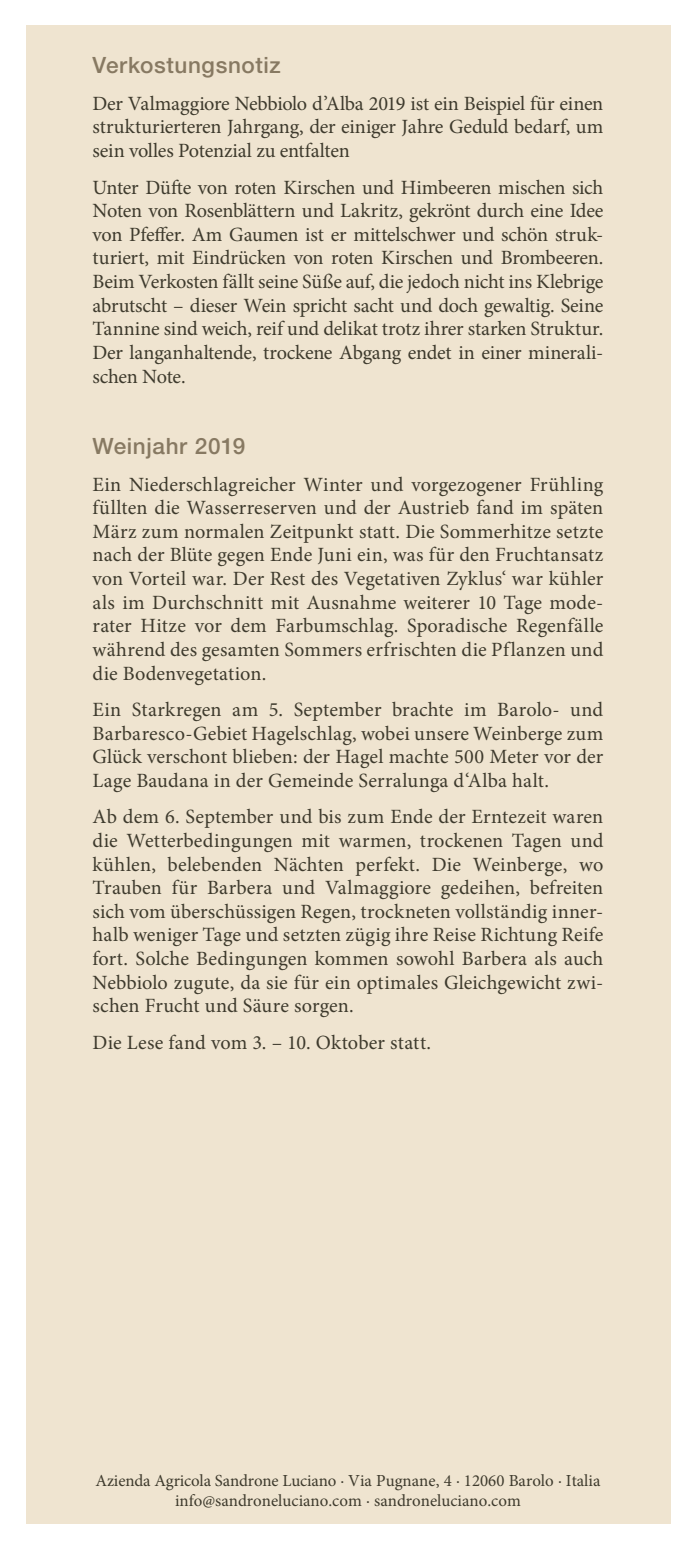
<style>
.page{position:relative;width:696px;height:1550px;background:#fff}
.page>*{position:absolute;margin:0;border:0;box-sizing:border-box;transform-origin:0 0}
.t1{font:500 22.5px "Helvetica Neue LT Std";letter-spacing:.025em;color:#877962}
.t2{font:20.25px/23.6px "Minion Pro";letter-spacing:.005em;color:#3e3a2d;text-align:justify}
.t3{font:16.88px/20.2px "Minion Pro";color:#3e3a2d;text-align:center}
</style>
<div class="page">
<div style="left:26px;top:26px;width:644px;height:1498px;background:#efe4d0"></div>
<p class="t1" style="left:92px;top:52px;width:189px">Verkostungsnotiz</p>
<p class="t2" style="left:92px;top:92px;width:512px">Der Valmaggiore Nebbiolo d’Alba 2019 ist ein Beispiel für einen strukturierteren Jahrgang, der einiger Jahre Geduld bedarf, um sein volles Potenzial zu entfalten</p>
<p class="t2" style="left:92px;top:175px;width:512px">Unter Düfte von roten Kirschen und Himbeeren mischen sich Noten von Rosenblättern und Lakritz, gekrönt durch eine Idee von Pfeffer. Am Gaumen ist er mittelschwer und schön struk&shy;turiert, mit Eindrücken von roten Kirschen und Brombeeren.<br>Beim Verkosten fällt seine Süße auf, die jedoch nicht ins Klebrige abrutscht – dieser Wein spricht sacht und doch gewaltig. Seine Tannine sind weich, reif und delikat trotz ihrer starken Struktur.<br>Der langanhaltende, trockene Abgang endet in einer minerali&shy;schen Note.</p>
<p class="t1" style="left:92px;top:433px;width:154px">Weinjahr 2019</p>
<p class="t2" style="left:92px;top:472px;width:512px">Ein Niederschlagreicher Winter und vorgezogener Frühling füllten die Wasserreserven und der Austrieb fand im späten März zum normalen Zeitpunkt statt. Die Sommerhitze setzte nach der Blüte gegen Ende Juni ein, was für den Fruchtansatz von Vorteil war. Der Rest des Vegetativen Zyklus‘ war kühler als im Durchschnitt mit Ausnahme weiterer 10 Tage mode&shy;rater Hitze vor dem Farbumschlag. Sporadische Regenfälle während des gesamten Sommers erfrischten die Pflanzen und die Bodenvegetation.</p>
<p class="t2" style="left:92px;top:698px;width:512px">Ein Starkregen am 5. September brachte im Barolo- und Barbaresco-Gebiet Hagelschlag, wobei unsere Weinberge zum Glück verschont blieben: der Hagel machte 500 Meter vor der Lage Baudana in der Gemeinde Serralunga d‘Alba halt.</p>
<p class="t2" style="left:92px;top:805px;width:512px">Ab dem 6. September und bis zum Ende der Erntezeit waren die Wetterbedingungen mit warmen, trockenen Tagen und kühlen, belebenden Nächten perfekt. Die Weinberge, wo Trauben für Barbera und Valmaggiore gedeihen, befreiten sich vom überschüssigen Regen, trockneten vollständig inner&shy;halb weniger Tage und setzten zügig ihre Reise Richtung Reife fort. Solche Bedingungen kommen sowohl Barbera als auch Nebbiolo zugute, da sie für ein optimales Gleichgewicht zwi&shy;schen Frucht und Säure sorgen.</p>
<p class="t2" style="left:92px;top:1030px;width:340px">Die Lese fand vom 3. – 10. Oktober statt.</p>
<p class="t3" style="left:95px;top:1470px;width:506px">Azienda Agricola Sandrone Luciano · Via Pugnane, 4 · 12060 Barolo · Italia info@sandroneluciano.com · sandroneluciano.com</p>
</div>
